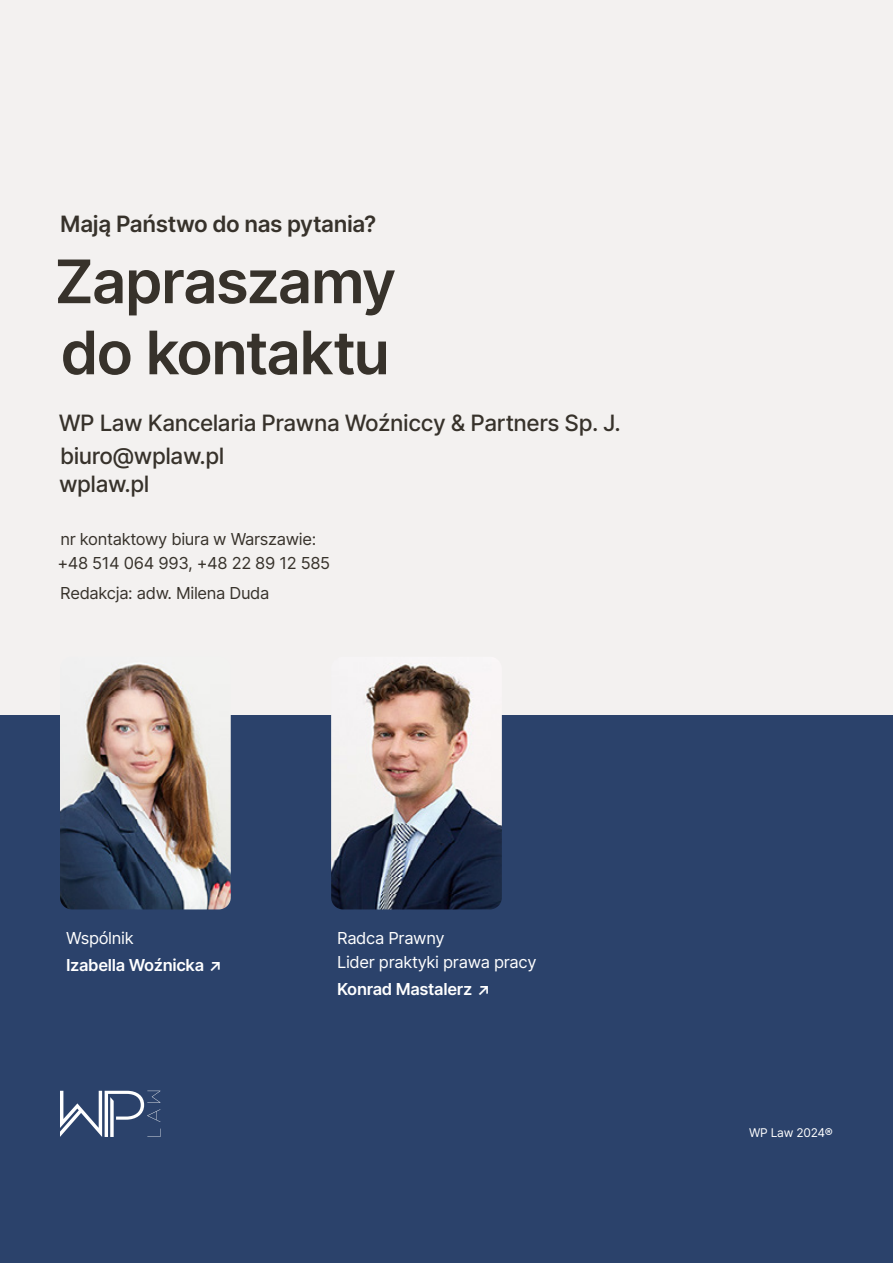
<style>
.page{position:relative;width:893px;height:1263px;background:#f3f1f0}
.page>*{position:absolute;margin:0;border:0;box-sizing:border-box;transform-origin:0 0}
.t1{font:600 60px/71.1px "Inter";letter-spacing:-.03em;color:#37322b}
.t2{font:500 22.5px/33px "Inter";letter-spacing:-.02em;color:#37322b}
.t3{font:600 22.5px "Inter";letter-spacing:-.02em;color:#37322b}
.t4{font:16.5px/24px "Inter";letter-spacing:-.02em;color:#37322b}
.t5{font:16.5px/24px "Inter";letter-spacing:-.02em;color:#fff}
.t6{font:600 16.5px "Inter";letter-spacing:-.02em;color:#fff}
.t7{font:12px "Inter";letter-spacing:-.02em;color:#fff}
</style>
<div class="page">
<div style="left:0;top:716px;width:893px;height:547px;background:#2b426b"></div>
<img style="left:60px;top:663px;width:171px;height:246px">
<img style="left:331px;top:663px;width:171px;height:246px">
<svg style="left:60px;top:1091px;width:100px;height:46px"></svg>
<h2 class="t3" style="left:60px;top:207px;width:318px">Mają Państwo do nas pytania?</h2>
<h1 class="t1" style="left:55px;top:244px;width:343px">Zapraszamy do kontaktu</h1>
<h2 class="t2" style="left:59px;top:406px;width:564px">WP Law Kancelaria Prawna Woźniccy &amp; Partners Sp. J. biuro@wplaw.pl</h2>
<h2 class="t2" style="left:59px;top:467px;width:92px">wplaw.pl</h2>
<p class="t4" style="left:57px;top:526px;width:274px">nr kontaktowy biura w Warszawie: +48 514 064 993, +48 22 89 12 585</p>
<p class="t4" style="left:60px;top:580px;width:211px">Redakcja: adw. Milena Duda</p>
<p class="t5" style="left:66px;top:926px;width:69px">Wspólnik</p>
<p class="t6" style="left:66px;top:953px;width:159px">Izabella Woźnicka ↗</p>
<p class="t5" style="left:337px;top:926px;width:201px">Radca Prawny<br>Lider praktyki prawa pracy</p>
<p class="t6" style="left:337px;top:977px;width:156px">Konrad Mastalerz ↗</p>
<p class="t7" style="left:749px;top:1124px;width:85px">WP Law 2024®</p>
</div>
